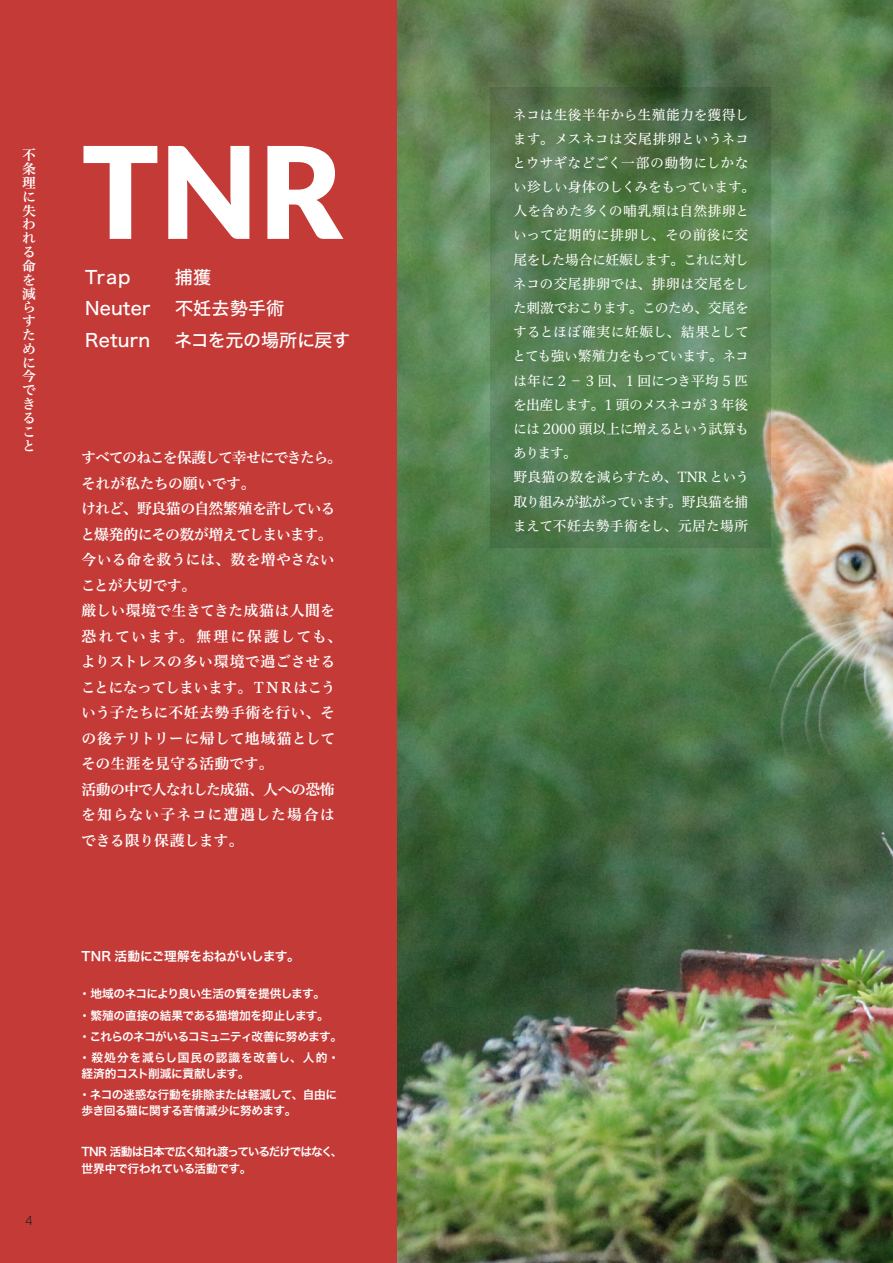
<style>
.page{position:relative;width:893px;height:1263px;background:#fff}
.page>*{position:absolute;margin:0;border:0;box-sizing:border-box;transform-origin:0 0}
.t1{font:900 127.5px "Lato";color:#fff}
.t2{font:18px/32px "Hira Kaku Std N W5";letter-spacing:.01em;color:#fff}
.t3{font:14.85px/25.5px "Hiragino UD Serif Std N W6";letter-spacing:-.02em;color:#fff}
.t4{font:13.8px/24.2px "Hiragino UD Serif Std N W4";letter-spacing:-.02em;color:#fff}
.t5{font:13.8px/13.8px "Hiragino UD Serif Std W6";color:#fff}
.t6{font:12.75px "Hira Kaku Std N W6";letter-spacing:-.02em;color:#fff}
.t7{font:11.7px/21.3px "Hira Kaku Std N W6";letter-spacing:-.045em;color:#fff}
.t8{font:11.7px/17px "Hira Kaku Std N W6";letter-spacing:-.065em;color:#fff}
.t9{font:300 11.7px "UD Shin Go Pro";color:#231f20}
</style>
<div class="page">
<img style="left:397px;top:0;width:496px;height:1263px">
<svg style="left:491px;top:87px;width:280px;height:460px;background:#567d51"></svg>
<div style="left:0;top:0;width:397px;height:1263px;background:#c43a37"></div>
<p class="t5" style="left:22px;top:148px;width:15px">不条理に失われる命を減らすために今できること</p>
<h1 class="t1" style="left:82px;top:96px;width:262px">TNR</h1>
<h2 class="t2" style="left:85px;top:261px;width:267px">Trap　　 捕獲<br>Neuter　 不妊去勢手術<br>Return　 ネコを元の場所に戻す</h2>
<p class="t3" style="left:81px;top:444px;width:263px">すべてのねこを保護して幸せにできたら。それが私たちの願いです。<br>けれど、野良猫の自然繁殖を許していると爆発的にその数が増えてしまいます。今いる命を救うには、数を増やさないことが大切です。<br>厳しい環境で生きてきた成猫は人間を恐れています。無理に保護しても、よりストレスの多い環境で過ごさせることになってしまいます。ＴＮＲはこういう子たちに不妊去勢手術を行い、その後テリトリーに帰して地域猫としてその生涯を見守る活動です。<br>活動の中で人なれした成猫、人への恐怖を知らない子ネコに遭遇した場合はできる限り保護します。</p>
<p class="t9" style="left:25px;top:1211px;width:9px">4</p>
<p class="t6" style="left:82px;top:946px;width:220px">TNR 活動にご理解をおねがいします。</p>
<p class="t7" style="left:79px;top:983px;width:265px">・地域のネコにより良い生活の質を提供します。<br>・繁殖の直接の結果である猫増加を抑止します。・これらのネコがいるコミュニティ改善に努めます。・殺処分を減らし国民の認識を改善し、人的・</p>
<p class="t7" style="left:79px;top:1063px;width:260px">経済的コスト削減に貢献します。<br>・ネコの迷惑な行動を排除または軽減して、自由に</p>
<p class="t7" style="left:82px;top:1100px;width:216px">歩き回る猫に関する苦情減少に努めます。</p>
<p class="t8" style="left:82px;top:1143px;width:262px">TNR 活動は日本で広く知れ渡っているだけではなく、世界中で行われている活動です。</p>
<p class="t4" style="left:512px;top:101px;width:244px">ネコは生後半年から生殖能力を獲得します。メスネコは交尾排卵というネコとウサギなどごく一部の動物にしかない珍しい身体のしくみをもっています。人を含めた多くの哺乳類は自然排卵といって定期的に排卵し、その前後に交尾をした場合に妊娠します。これに対しネコの交尾排卵では、排卵は交尾をした刺激でおこります。このため、交尾をするとほぼ確実に妊娠し、結果としてとても強い繁殖力をもっています。ネコは年に 2 － 3 回、1 回につき平均 5 匹を出産します。1 頭のメスネコが 3 年後には 2000 頭以上に増えるという試算もあります。<br>野良猫の数を減らすため、TNR という取り組みが拡がっています。野良猫を捕まえて不妊去勢手術をし、元居た場所</p>
</div>
